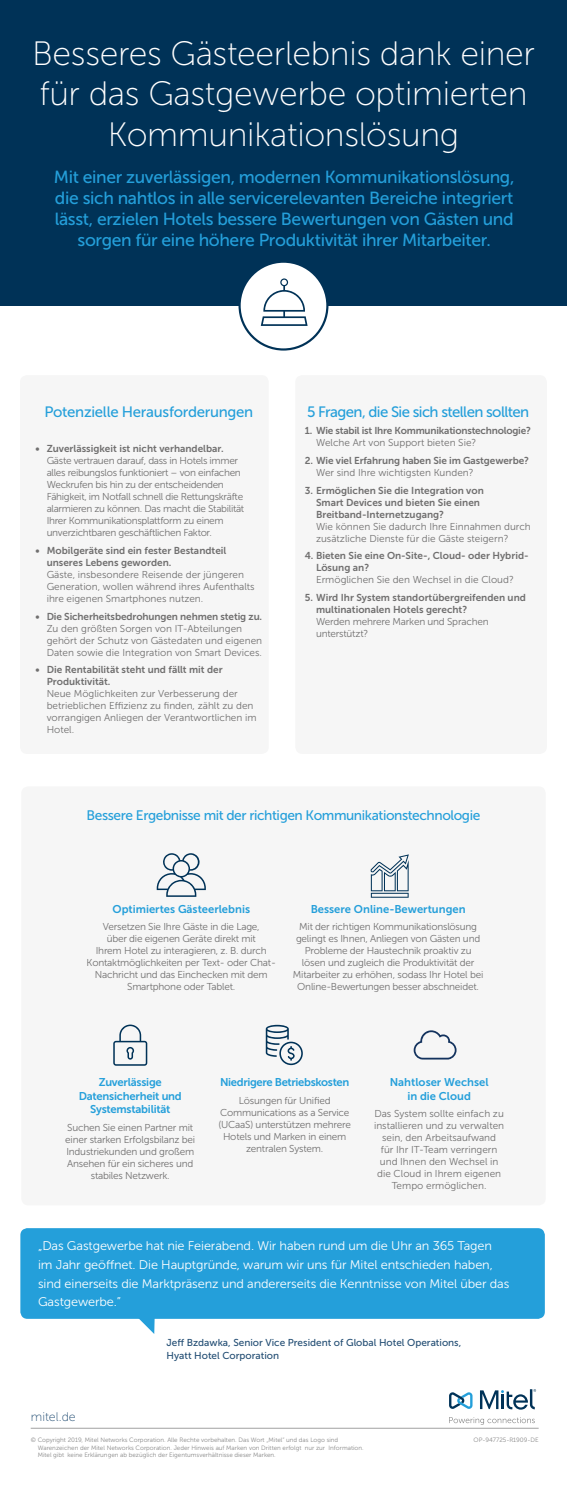
<style>
.page{position:relative;width:567px;height:1489px;background:#fff}
.page>*{position:absolute;margin:0;border:0;box-sizing:border-box;transform-origin:0 0}
.t1{font:33.75px/40.5px "Museo Sans 100";letter-spacing:-.01em;color:#fff;text-align:center}
.t2{font:17.5px/21px "Museo Sans 500";letter-spacing:-.02em;color:#249fda;text-align:center}
.t3{font:15px "Museo Sans 500";letter-spacing:-.04em;color:#249fda}
.t4{font:15px "Museo Sans 500";letter-spacing:-.02em;color:#249fda}
.t5{font:13.75px "Museo Sans 500";letter-spacing:-.03em;color:#249fda}
.t6{font:12.5px/18.8px "Museo Sans 300";letter-spacing:-.01em;color:#fff}
.t7{font:12.5px "Museo Sans 100";color:#224d73}
.t8{font:11.25px/13.5px "Museo Sans 700";color:#249fda;text-align:center}
.t9{font:11.25px/13.5px "Museo Sans 700";letter-spacing:-.02em;color:#249fda;text-align:center}
.t10{font:10px/12px "Museo Sans 300";letter-spacing:-.02em;color:#706f6f;text-align:center}
.t11{font:10px/12px "Museo Sans 300";color:#706f6f}
.t12{font:10px/12px "Museo Sans 700";color:#706f6f}
.t13{font:10px/12.5px "Museo Sans 500";color:#224d73}
.t14{font:10px "Museo Sans 700";letter-spacing:-.02em;color:#706f6f}
.t15{font:6.25px/7.5px "Museo Sans 300";color:#878787}
</style>
<div class="page">
<div style="left:0;top:0;width:567px;height:305px;background:#003257"></div>
<div style="left:20px;top:375px;width:249px;height:379px;background:#f6f6f6;border-radius:7px"></div>
<div style="left:295px;top:375px;width:252px;height:379px;background:#f6f6f6;border-radius:7px"></div>
<div style="left:21px;top:786px;width:525px;height:419px;background:#f6f6f6;border-radius:7px"></div>
<div style="left:20px;top:1227px;width:525px;height:91px;background:#249fda;border-radius:7px"></div>
<svg style="left:136px;top:1318px;width:19px;height:16px"></svg>
<svg style="left:449px;top:1417px;width:86px;height:7px"></svg>
<svg style="left:449px;top:1392px;width:23px;height:16px"></svg>
<svg style="left:480px;top:1389px;width:56px;height:20px"></svg>
<hr style="left:31px;top:1427px;width:508px;height:1px;background:#a1a1a1">
<svg style="left:238px;top:262px;width:90px;height:88px"></svg>
<svg style="left:157px;top:853px;width:49px;height:43px"></svg>
<svg style="left:113px;top:1024px;width:34px;height:41px"></svg>
<svg style="left:370px;top:854px;width:39px;height:43px"></svg>
<svg style="left:414px;top:1030px;width:43px;height:29px"></svg>
<svg style="left:266px;top:1024px;width:37px;height:41px"></svg>
<h1 class="t1" style="left:32px;top:33px;width:504px">Besseres Gästeerlebnis dank einer für das Gastgewerbe optimierten<br>Kommunikationslösung</h1>
<p class="t2" style="left:54px;top:166px;width:462px">Mit einer zuverlässigen, modernen Kommunikationslösung, die sich nahtlos in alle servicerelevanten Bereiche integriert lässt, erzielen Hotels bessere Bewertungen von Gästen und sorgen für eine höhere Produktivität ihrer Mitarbeiter.</p>
<h3 class="t4" style="left:44px;top:403px;width:210px">Potenzielle Herausforderungen</h3>
<p class="t12" style="left:35px;top:443px;width:190px">• Zuverlässigkeit ist nicht verhandelbar.</p>
<p class="t10" style="left:47px;top:455px;width:199px;text-align:left">Gäste vertrauen darauf, dass in Hotels immer alles reibungslos funktioniert – von einfachen Weckrufen bis hin zu der entscheidenden Fähigkeit, im Notfall schnell die Rettungskräfte alarmieren zu können. Das macht die Stabilität Ihrer Kommunikationsplattform zu einem unverzichtbaren geschäftlichen Faktor.</p>
<p class="t12" style="left:47px;top:544px;width:181px;text-indent:-11px">• Mobilgeräte sind ein fester Bestandteil unseres Lebens geworden.</p>
<p class="t11" style="left:47px;top:568px;width:210px">Gäste, insbesondere Reisende der jüngeren<br>Generation, wollen während ihres Aufenthalts ihre eigenen Smartphones nutzen.</p>
<p class="t12" style="left:35px;top:610px;width:228px">• Die Sicherheitsbedrohungen nehmen stetig zu.</p>
<p class="t11" style="left:47px;top:622px;width:217px">Zu den größten Sorgen von IT-Abteilungen gehört der Schutz von Gästedaten und eigenen<br>Daten sowie die Integration von Smart Devices.</p>
<p class="t12" style="left:47px;top:663px;width:178px;text-indent:-11px">• Die Rentabilität steht und fällt mit der<br>Produktivität.</p>
<p class="t11" style="left:47px;top:687px;width:211px">Neue Möglichkeiten zur Verbesserung der betrieblichen Effizienz zu finden, zählt zu den vorrangigen Anliegen der Verantwortlichen im Hotel.</p>
<h3 class="t3" style="left:307px;top:403px;width:224px">5 Fragen, die Sie sich stellen sollten</h3>
<p class="t14" style="left:305px;top:425px;width:228px">1. Wie stabil ist Ihre Kommunikationstechnologie?</p>
<p class="t11" style="left:316px;top:437px;width:162px">Welche Art von Support bieten Sie?</p>
<p class="t12" style="left:305px;top:454px;width:226px">2. Wie viel Erfahrung haben Sie im Gastgewerbe?</p>
<p class="t11" style="left:316px;top:466px;width:159px">Wer sind Ihre wichtigsten Kunden?</p>
<p class="t12" style="left:316px;top:484px;width:169px;text-indent:-11px">3. Ermöglichen Sie die Integration von<br>Smart Devices und bieten Sie einen<br>Breitband-Internetzugang?</p>
<p class="t11" style="left:316px;top:520px;width:216px">Wie können Sie dadurch Ihre Einnahmen durch zusätzliche Dienste für die Gäste steigern?</p>
<p class="t12" style="left:316px;top:549px;width:214px;text-indent:-11px">4. Bieten Sie eine On-Site-, Cloud- oder Hybrid-<br>Lösung an?</p>
<p class="t11" style="left:316px;top:573px;width:199px">Ermöglichen Sie den Wechsel in die Cloud?</p>
<p class="t12" style="left:316px;top:591px;width:211px;text-indent:-11px">5. Wird Ihr System standortübergreifenden und multinationalen Hotels gerecht?</p>
<p class="t10" style="left:316px;top:615px;width:174px;text-align:left">Werden mehrere Marken und Sprachen unterstützt?</p>
<h3 class="t5" style="left:87px;top:807px;width:395px">Bessere Ergebnisse mit der richtigen Kommunikationstechnologie</h3>
<p class="t8" style="left:112px;top:901px;width:139px">Optimiertes Gästeerlebnis</p>
<p class="t10" style="left:87px;top:920px;width:191px">Versetzen Sie Ihre Gäste in die Lage,<br>über die eigenen Geräte direkt mit<br>Ihrem Hotel zu interagieren, z. B. durch Kontaktmöglichkeiten per Text- oder Chat-Nachricht und das Einchecken mit dem Smartphone oder Tablet.</p>
<p class="t8" style="left:311px;top:901px;width:156px">Bessere Online-Bewertungen</p>
<p class="t10" style="left:293px;top:920px;width:192px">Mit der richtigen Kommunikationslösung gelingt es Ihnen, Anliegen von Gästen und Probleme der Haustechnik proaktiv zu lösen und zugleich die Produktivität der Mitarbeiter zu erhöhen, sodass Ihr Hotel bei Online-Bewertungen besser abschneidet.</p>
<p class="t9" style="left:79px;top:1075px;width:105px">Zuverlässige<br>Datensicherheit und<br>Systemstabilität</p>
<p class="t10" style="left:65px;top:1121px;width:131px">Suchen Sie einen Partner mit einer starken Erfolgsbilanz bei<br>Industriekunden und großem<br>Ansehen für ein sicheres und stabiles Netzwerk.</p>
<p class="t9" style="left:220px;top:1075px;width:131px">Niedrigere Betriebskosten</p>
<p class="t10" style="left:218px;top:1094px;width:134px">Lösungen für Unified<br>Communications as a Service (UCaaS) unterstützen mehrere<br>Hotels und Marken in einem zentralen System.</p>
<p class="t8" style="left:390px;top:1075px;width:100px">Nahtloser Wechsel in die Cloud</p>
<p class="t11" style="left:374px;top:1107px;width:132px;text-align:center">Das System sollte einfach zu installieren und zu verwalten sein, den Arbeitsaufwand<br>für Ihr IT-Team verringern und Ihnen den Wechsel in die Cloud in Ihrem eigenen<br>Tempo ermöglichen.</p>
<p class="t6" style="left:38px;top:1236px;width:473px">„Das Gastgewerbe hat nie Feierabend. Wir haben rund um die Uhr an 365 Tagen im Jahr geöffnet. Die Hauptgründe, warum wir uns für Mitel entschieden haben, sind einerseits die Marktpräsenz und andererseits die Kenntnisse von Mitel über das Gastgewerbe.”</p>
<p class="t13" style="left:167px;top:1336px;width:296px">Jeff Bzdawka, Senior Vice President of Global Hotel Operations,<br>Hyatt Hotel Corporation</p>
<p class="t7" style="left:31px;top:1409px;width:47px">mitel.de</p>
<p class="t15" style="left:38px;top:1435px;width:327px;text-indent:-7px">© Copyright 2019, Mitel Networks Corporation. Alle Rechte vorbehalten. Das Wort „Mitel“ und das Logo sind<br>Warenzeichen der Mitel Networks Corporation. Jeder Hinweis auf Marken von Dritten erfolgt nur zur Information.<br>Mitel gibt keine Erklärungen ab bezüglich der Eigentumsverhältnisse dieser Marken.</p>
<p class="t15" style="left:474px;top:1435px;width:67px">OP-947725-R1909-DE</p>
</div>
